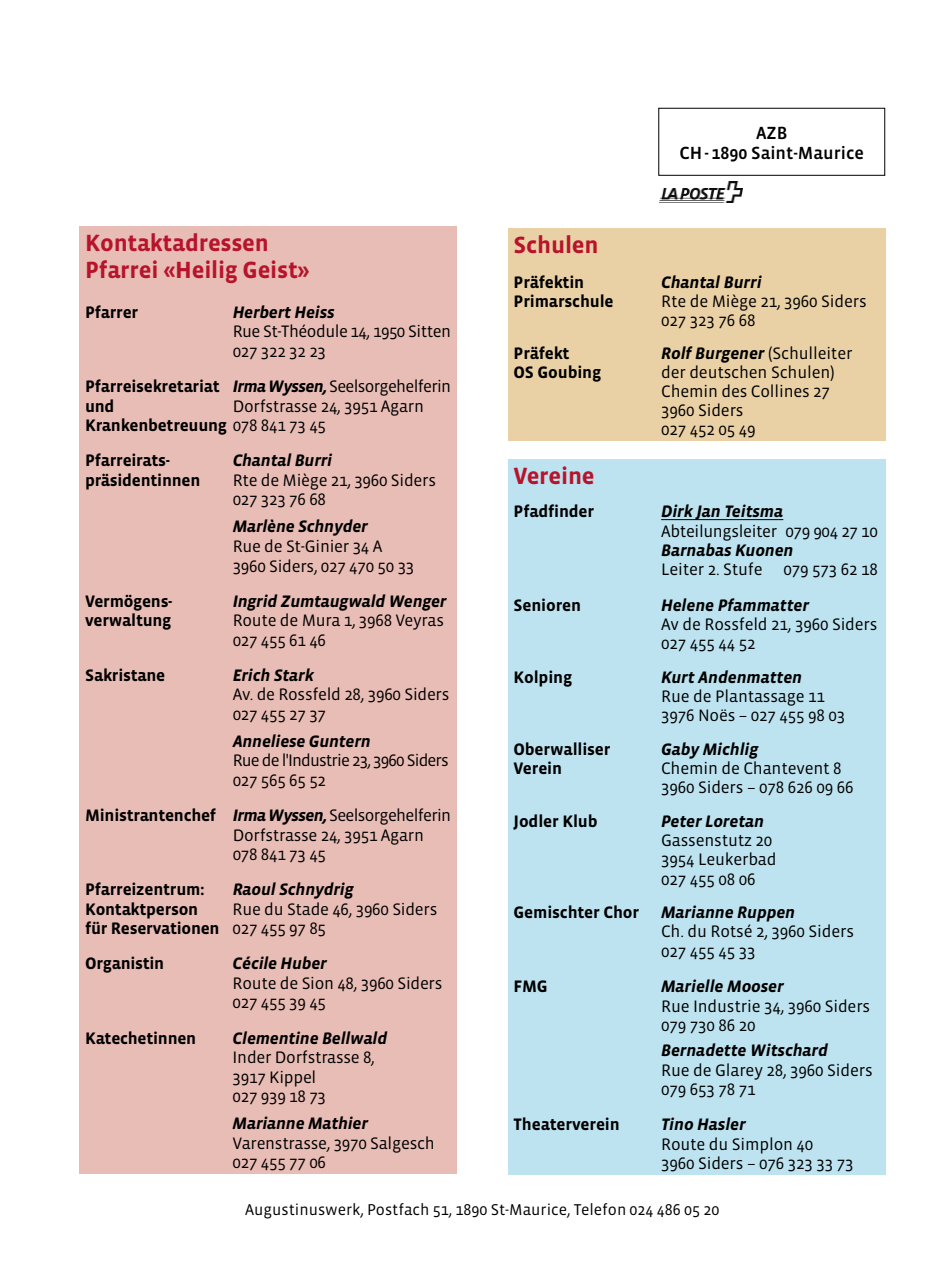
<style>
.page{position:relative;width:942px;height:1276px;background:#fff}
.page>*{position:absolute;margin:0;border:0;box-sizing:border-box;transform-origin:0 0}
.t1{font:700 24px/26.6px "Vista Sans";letter-spacing:-.01em;color:#b7142c}
.t2{font:18px/20px "Vista Sans Med";color:#000;text-align:center}
.t3{font:17px/19.6px "Vista Sans";letter-spacing:-.015em;color:#000}
.t4{font:italic 700 17px "Vista Sans";letter-spacing:-.01em;color:#000}
.t5{font:700 17px/19.6px "Vista Sans";letter-spacing:-.015em;color:#000}
.t6{font:17px/19.6px "Vista Sans";letter-spacing:-.05em;color:#000}
.t7{font:16px "Vista Sans";color:#000}
.s1{font-style:italic}
.s2{font-weight:400}
.s3{font-weight:700}
.s4{font-weight:700;font-style:italic}
.s5{font-weight:400;font-style:normal}
</style>
<div class="page">
<div style="left:658px;top:108px;width:226px;height:68px;border:1px solid #000"></div>
<img style="left:659px;top:182px;width:83px;height:21px">
<div style="left:79px;top:227px;width:377px;height:947px;background:#e8bdb5"></div>
<div style="left:507px;top:459px;width:377px;height:715px;background:#bde3f0"></div>
<hr style="left:660px;top:519px;width:123px;height:1px;background:#000">
<div style="left:507px;top:228px;width:377px;height:213px;background:#e9d0a5"></div>
<h1 class="t1" style="left:85px;top:230px;width:226px">Kontaktadressen<br>Pfarrei «Heilig Geist»</h1>
<p class="t5" style="left:85px;top:303px;width:55px">Pfarrer</p>
<p class="t4" style="left:232px;top:303px;width:103px">Herbert Heiss</p>
<p class="t3" style="left:232px;top:322px;width:220px">Rue St-Théodule 14, 1950 Sitten<br>027 322 32 23</p>
<p class="t5" style="left:85px;top:377px;width:367px">Pfarreisekretariat <span class="s1">Irma Wyssen,</span> <span class="s2">Seelsorgehelferin </span>und</p>
<p class="t3" style="left:85px;top:396px;width:340px;text-indent:147px">Dorfstrasse 24, 3951 Agarn<br><span class="s3">Krankenbetreuung</span> 078 841 73 45</p>
<p class="t5" style="left:85px;top:451px;width:86px">Pfarreirats-</p>
<p class="t4" style="left:232px;top:452px;width:101px">Chantal Burri</p>
<p class="t5" style="left:85px;top:471px;width:117px">präsidentinnen</p>
<p class="t3" style="left:232px;top:471px;width:205px">Rte de Miège 21, 3960 Siders<br>027 323 76 68</p>
<p class="t4" style="left:232px;top:518px;width:137px">Marlène Schnyder</p>
<p class="t3" style="left:232px;top:537px;width:183px">Rue de St-Ginier 34 A<br>3960 Siders, 027 470 50 33</p>
<p class="t5" style="left:85px;top:591px;width:89px">Vermögens-</p>
<p class="t4" style="left:232px;top:592px;width:215px">Ingrid Zumtaugwald Wenger</p>
<p class="t5" style="left:85px;top:611px;width:88px">verwaltung</p>
<p class="t3" style="left:232px;top:611px;width:213px">Route de Mura 1, 3968 Veyras<br>027 455 61 46</p>
<p class="t5" style="left:85px;top:665px;width:82px">Sakristane</p>
<p class="t4" style="left:232px;top:666px;width:83px">Erich Stark</p>
<p class="t3" style="left:232px;top:685px;width:218px">Av. de Rossfeld 28, 3960 Siders<br>027 455 27 37</p>
<p class="t4" style="left:232px;top:732px;width:140px">Anneliese Guntern</p>
<p class="t6" style="left:232px;top:751px;width:218px">Rue de l'Industrie 23, 3960 Siders<br>027 565 65 52</p>
<p class="t3" style="left:232px;top:806px;width:220px;text-indent:-147px"><span class="s3">Ministrantenchef</span> <span class="s4">Irma Wyssen,</span> Seelsorgehelferin<br>Dorfstrasse 24, 3951 Agarn<br>078 841 73 45</p>
<p class="t5" style="left:85px;top:880px;width:121px">Pfarreizentrum:</p>
<p class="t4" style="left:232px;top:881px;width:122px">Raoul Schnydrig</p>
<p class="t5" style="left:85px;top:899px;width:115px">Kontaktperson</p>
<p class="t3" style="left:85px;top:899px;width:354px;text-indent:147px">Rue du Stade 46, 3960 Siders <span class="s3">für Reservationen</span> 027 455 97 85</p>
<p class="t5" style="left:85px;top:954px;width:81px">Organistin</p>
<p class="t4" style="left:232px;top:955px;width:96px">Cécile Huber</p>
<p class="t3" style="left:232px;top:973px;width:211px">Route de Sion 48, 3960 Siders<br>027 455 39 45</p>
<p class="t5" style="left:85px;top:1028px;width:113px">Katechetinnen</p>
<p class="t4" style="left:232px;top:1029px;width:156px">Clementine Bellwald</p>
<p class="t3" style="left:232px;top:1048px;width:144px">Inder Dorfstrasse 8,<br>3917 Kippel<br>027 939 18 73</p>
<p class="t4" style="left:232px;top:1114px;width:137px">Marianne Mathier</p>
<p class="t3" style="left:232px;top:1133px;width:203px">Varenstrasse, 3970 Salgesch<br>027 455 77 06</p>
<p class="t2" style="left:679px;top:123px;width:186px">AZB<br>CH - 1890 Saint-Maurice</p>
<h1 class="t1" style="left:513px;top:232px;width:86px">Schulen</h1>
<p class="t5" style="left:513px;top:273px;width:72px">Präfektin</p>
<p class="t4" style="left:660px;top:274px;width:102px">Chantal Burri</p>
<p class="t5" style="left:513px;top:292px;width:102px">Primarschule</p>
<p class="t3" style="left:660px;top:292px;width:207px">Rte de Miège 21, 3960 Siders<br>027 323 76 68</p>
<p class="t5" style="left:513px;top:343px;width:58px">Präfekt</p>
<p class="t4" style="left:660px;top:344px;width:193px">Rolf Burgener <span class="s5">(Schulleiter</span></p>
<p class="t5" style="left:513px;top:363px;width:89px">OS Goubing</p>
<p class="t3" style="left:660px;top:363px;width:175px">der deutschen Schulen)<br>Chemin des Collines 27<br>3960 Siders<br>027 452 05 49</p>
<h1 class="t1" style="left:513px;top:463px;width:83px">Vereine</h1>
<p class="t5" style="left:513px;top:502px;width:82px">Pfadfinder</p>
<p class="t4" style="left:660px;top:503px;width:124px">Dirk Jan Teitsma</p>
<p class="t3" style="left:660px;top:521px;width:218px">Abteilungsleiter 079 904 27 10</p>
<p class="t4" style="left:660px;top:541px;width:134px">Barnabas Kuonen</p>
<p class="t3" style="left:660px;top:560px;width:218px">Leiter 2. Stufe 079 573 62 18</p>
<p class="t5" style="left:513px;top:595px;width:69px">Senioren</p>
<p class="t4" style="left:660px;top:596px;width:149px">Helene Pfammatter</p>
<p class="t3" style="left:660px;top:615px;width:218px">Av de Rossfeld 21, 3960 Siders<br>027 455 44 52</p>
<p class="t5" style="left:513px;top:667px;width:60px">Kolping</p>
<p class="t4" style="left:660px;top:668px;width:142px">Kurt Andenmatten</p>
<p class="t3" style="left:660px;top:687px;width:186px">Rue de Plantassage 11<br>3976 Noës – 027 455 98 03</p>
<p class="t5" style="left:513px;top:739px;width:98px">Oberwalliser</p>
<p class="t4" style="left:660px;top:740px;width:99px">Gaby Michlig</p>
<p class="t5" style="left:513px;top:759px;width:50px">Verein</p>
<p class="t3" style="left:660px;top:759px;width:194px">Chemin de Chantevent 8<br>3960 Siders – 078 626 09 66</p>
<p class="t5" style="left:513px;top:811px;width:85px">Jodler Klub</p>
<p class="t4" style="left:660px;top:812px;width:105px">Peter Loretan</p>
<p class="t3" style="left:660px;top:831px;width:117px">Gassenstutz 20<br>3954 Leukerbad<br>027 455 08 06</p>
<p class="t5" style="left:513px;top:903px;width:127px">Gemischter Chor</p>
<p class="t4" style="left:660px;top:904px;width:136px">Marianne Ruppen</p>
<p class="t3" style="left:660px;top:922px;width:194px">Ch. du Rotsé 2, 3960 Siders<br>027 455 45 33</p>
<p class="t5" style="left:513px;top:977px;width:36px">FMG</p>
<p class="t4" style="left:660px;top:978px;width:124px">Marielle Mooser</p>
<p class="t3" style="left:660px;top:996px;width:210px">Rue Industrie 34, 3960 Siders<br>079 730 86 20</p>
<p class="t4" style="left:660px;top:1042px;width:168px">Bernadette Witschard</p>
<p class="t3" style="left:660px;top:1060px;width:213px">Rue de Glarey 28, 3960 Siders<br>079 653 78 71</p>
<p class="t5" style="left:513px;top:1115px;width:108px">Theaterverein</p>
<p class="t4" style="left:660px;top:1116px;width:86px">Tino Hasler</p>
<p class="t3" style="left:660px;top:1134px;width:194px">Route du Simplon 40<br>3960 Siders – 076 323 33 73</p>
<p class="t7" style="left:245px;top:1201px;width:475px">Augustinuswerk, Postfach 51, 1890 St-Maurice, Telefon 024 486 05 20</p>
</div>
